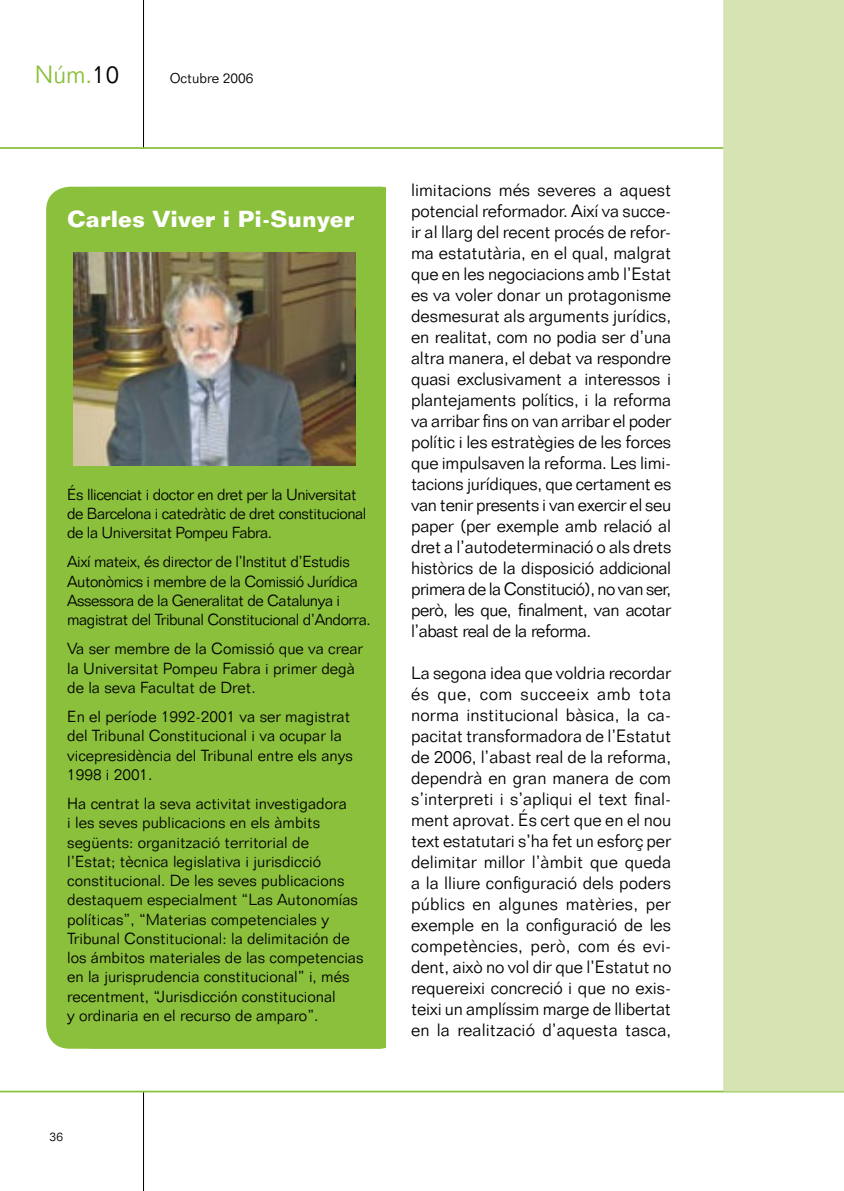
<style>
.page{position:relative;width:844px;height:1191px;background:#fff}
.page>*{position:absolute;margin:0;border:0;box-sizing:border-box;transform-origin:0 0}
.t1{font:300 24.5px "Folio BT";color:#8bc03c}
.titol_autor{font:700 22.75px "Folio BT";color:#fff}
._00_Cos_de_text{font:300 17.5px/21px "Folio BT";letter-spacing:-.03em;color:#000;text-align:justify}
.text_autor{font:300 15.75px/19.2px "Folio BT";color:#000}
.text_autor-2{font:300 15.75px/19.2px "Folio BT";letter-spacing:-.03em;color:#000}
.t2{font:300 14px "Folio BT";color:#000}
.t3{font:300 12.25px "Folio BT";color:#000}
.s1{color:#000}
</style>
<div class="page">
<hr style="left:143px;top:0;width:1px;height:149px;background:#000">
<hr style="left:0;top:147px;width:843px;height:2px;background:#8bc03c">
<hr style="left:143px;top:1091px;width:1px;height:100px;background:#000">
<hr style="left:0;top:1090px;width:843px;height:2px;background:#8bc03c">
<div style="left:723px;top:0;width:120px;height:1091px;background:#d6e4b3"></div>
<svg style="left:843px;top:0;width:1px;height:1092px"></svg>
<svg style="left:46px;top:187px;width:25px;height:861px;background:#90c244"></svg>
<div style="left:71px;top:187px;width:315px;height:861px;background:#8bc03c"></div>
<img style="left:73px;top:252px;width:283px;height:213px">
<h1 class="t1" style="left:35px;top:59px;width:86px">Núm.<span class="s1">10</span></h1>
<p class="t2" style="left:170px;top:69px;width:85px">Octubre 2006</p>
<p class="titol_autor" style="left:67px;top:205px;width:288px">Carles Viver i Pi-Sunyer</p>
<p class="text_autor-2" style="left:67px;top:484px;width:301px">És llicenciat i doctor en dret per la Universitat de Barcelona i catedràtic de dret constitucional de la Universitat Pompeu Fabra.</p>
<p class="text_autor-2" style="left:67px;top:552px;width:305px">Així mateix, és director de l’Institut d’Estudis Autonòmics i membre de la Comissió Jurídica Assessora de la Generalitat de Catalunya i magistrat del Tribunal Constitucional d’Andorra.</p>
<p class="text_autor" style="left:67px;top:639px;width:297px">Va ser membre de la Comissió que va crear la Universitat Pompeu Fabra i primer degà de la seva Facultat de Dret.</p>
<p class="text_autor" style="left:67px;top:706px;width:287px">En el període 1992-2001 va ser magistrat del Tribunal Constitucional i va ocupar la vicepresidència del Tribunal entre els anys 1998 i 2001.</p>
<p class="text_autor" style="left:67px;top:793px;width:298px">Ha centrat la seva activitat investigadora<br>i les seves publicacions en els àmbits següents: organització territorial de<br>l’Estat; tècnica legislativa i jurisdicció constitucional. De les seves publicacions destaquem especialment “Las Autonomías políticas”, “Materias competenciales y Tribunal Constitucional: la delimitación de los ámbitos materiales de las competencias en la jurisprudencia constitucional” i, més recentment, “Jurisdicción constitucional<br>y ordinaria en el recurso de amparo”.</p>
<p class="t3" style="left:50px;top:1129px;width:15px">36</p>
<p class="_00_Cos_de_text" style="left:411px;top:179px;width:262px">limitacions més severes a aquest potencial reformador. Així va succe&shy;ir al llarg del recent procés de refor&shy;ma estatutària, en el qual, malgrat que en les negociacions amb l’Estat es va voler donar un protagonisme desmesurat als arguments jurídics, en realitat, com no podia ser d’una altra manera, el debat va respondre quasi exclusivament a interessos i plantejaments polítics, i la reforma va arribar fins on van arribar el poder polític i les estratègies de les forces que impulsaven la reforma. Les limi&shy;tacions jurídiques, que certament es van tenir presents i van exercir el seu paper (per exemple amb relació al dret a l’autodeterminació o als drets històrics de la disposició addicional primera de la Constitució), no van ser, però, les que, finalment, van acotar l’abast real de la reforma.</p>
<p class="_00_Cos_de_text" style="left:411px;top:662px;width:262px">La segona idea que voldria recordar és que, com succeeix amb tota norma institucional bàsica, la ca&shy;pacitat transformadora de l’Estatut de 2006, l’abast real de la reforma, dependrà en gran manera de com s’interpreti i s’apliqui el text final&shy;ment aprovat. És cert que en el nou text estatutari s’ha fet un esforç per delimitar millor l’àmbit que queda a la lliure configuració dels poders públics en algunes matèries, per exemple en la configuració de les competències, però, com és evi&shy;dent, això no vol dir que l’Estatut no requereixi concreció i que no exis&shy;teixi un amplíssim marge de llibertat en la realització d’aquesta tasca,</p>
</div>
